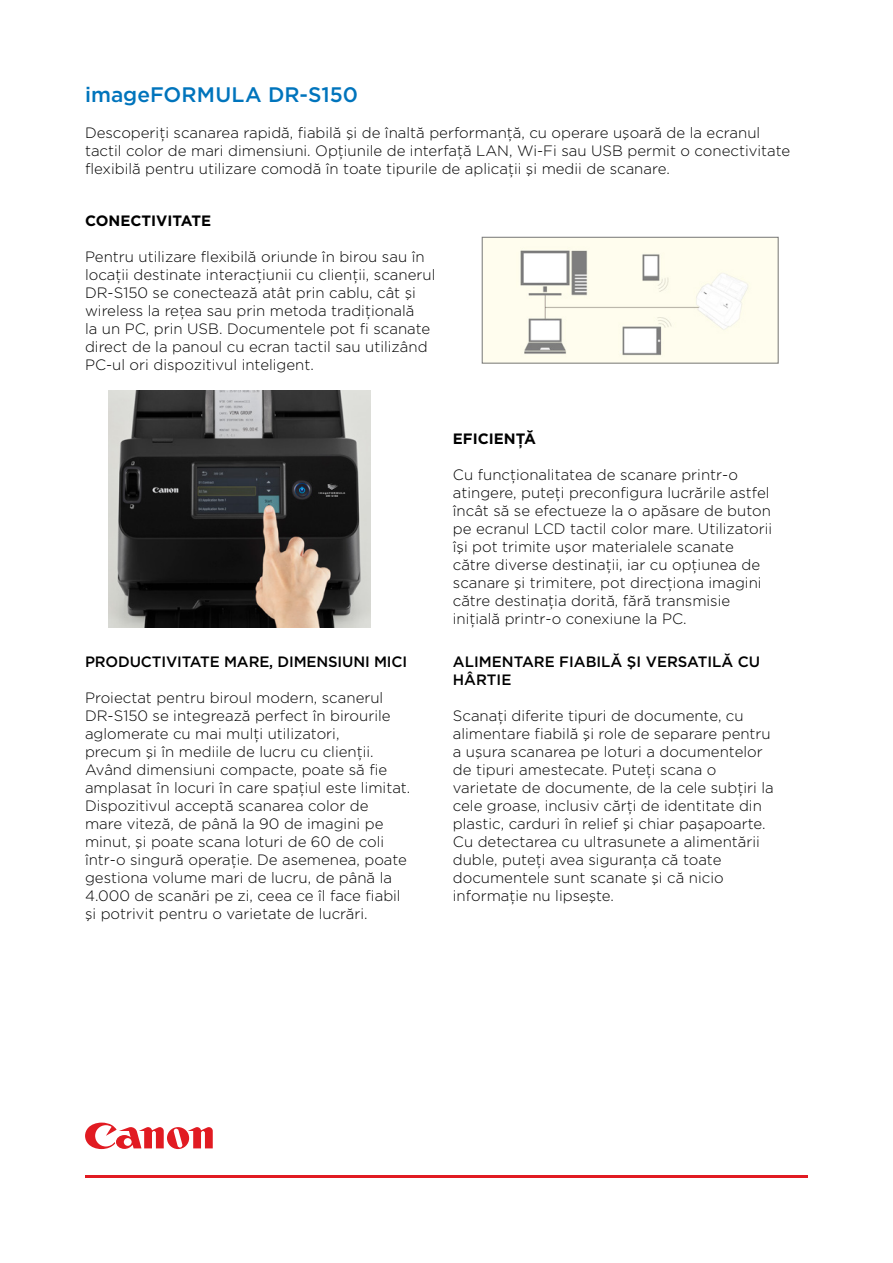
<style>
.page{position:relative;width:893px;height:1263px;background:#fff}
.page>*{position:absolute;margin:0;border:0;box-sizing:border-box;transform-origin:0 0}
.t1{font:500 21px "Gotham";letter-spacing:.005em;color:#0074bc}
.t2{font:300 15px/18px "Gotham";color:#000}
.t3{font:500 15px/18px "Gotham";letter-spacing:-.01em;color:#000}
.t4{font:700 15px "Gotham";color:#000}
</style>
<div class="page">
<svg style="left:85px;top:1122px;width:128px;height:28px"></svg>
<hr style="left:85px;top:1175px;width:723px;height:3px;background:#e11b22">
<img style="left:108px;top:390px;width:262px;height:237px">
<img style="left:484px;top:239px;width:293px;height:123px">
<div style="left:482px;top:237px;width:297px;height:127px;border:1px solid #7e7e7e"></div>
<h1 class="t1" style="left:85px;top:81px;width:275px">imageFORMULA DR-S150</h1>
<p class="t2" style="left:85px;top:123px;width:707px">Descoperiţi scanarea rapidă, fiabilă şi de înaltă performanţă, cu operare uşoară de la ecranul tactil color de mari dimensiuni. Opţiunile de interfaţă LAN, Wi-Fi sau USB permit o conectivitate flexibilă pentru utilizare comodă în toate tipurile de aplicaţii şi medii de scanare.</p>
<p class="t4" style="left:85px;top:211px;width:128px">CONECTIVITATE</p>
<p class="t2" style="left:85px;top:247px;width:352px">Pentru utilizare flexibilă oriunde în birou sau în locaţii destinate interacţiunii cu clienţii, scanerul DR-S150 se conectează atât prin cablu, cât şi wireless la reţea sau prin metoda tradiţională<br>la un PC, prin USB. Documentele pot fi scanate direct de la panoul cu ecran tactil sau utilizând PC-ul ori dispozitivul inteligent.</p>
<p class="t3" style="left:85px;top:652px;width:324px">PRODUCTIVITATE MARE, DIMENSIUNI MICI</p>
<p class="t2" style="left:85px;top:688px;width:327px">Proiectat pentru biroul modern, scanerul DR-S150 se integrează perfect în birourile aglomerate cu mai mulţi utilizatori,<br>precum şi în mediile de lucru cu clienţii.<br>Având dimensiuni compacte, poate să fie amplasat în locuri în care spaţiul este limitat.<br>Dispozitivul acceptă scanarea color de<br>mare viteză, de până la 90 de imagini pe minut, şi poate scana loturi de 60 de coli într-o singură operaţie. De asemenea, poate gestiona volume mari de lucru, de până la 4.000 de scanări pe zi, ceea ce îl face fiabil şi potrivit pentru o varietate de lucrări.</p>
<p class="t4" style="left:453px;top:429px;width:85px">EFICIENŢĂ</p>
<p class="t2" style="left:453px;top:466px;width:321px">Cu funcţionalitatea de scanare printr-o atingere, puteţi preconfigura lucrările astfel încât să se efectueze la o apăsare de buton pe ecranul LCD tactil color mare. Utilizatorii îşi pot trimite uşor materialele scanate către diverse destinaţii, iar cu opţiunea de scanare şi trimitere, pot direcționa imagini către destinaţia dorită, fără transmisie iniţială printr-o conexiune la PC.</p>
<p class="t3" style="left:453px;top:652px;width:309px">ALIMENTARE FIABILĂ ŞI VERSATILĂ CU<br>HÂRTIE</p>
<p class="t2" style="left:453px;top:706px;width:322px">Scanaţi diferite tipuri de documente, cu alimentare fiabilă şi role de separare pentru a uşura scanarea pe loturi a documentelor de tipuri amestecate. Puteţi scana o varietate de documente, de la cele subţiri la cele groase, inclusiv cărţi de identitate din plastic, carduri în relief şi chiar paşapoarte.<br>Cu detectarea cu ultrasunete a alimentării duble, puteţi avea siguranţa că toate documentele sunt scanate şi că nicio informaţie nu lipseşte.</p>
</div>
